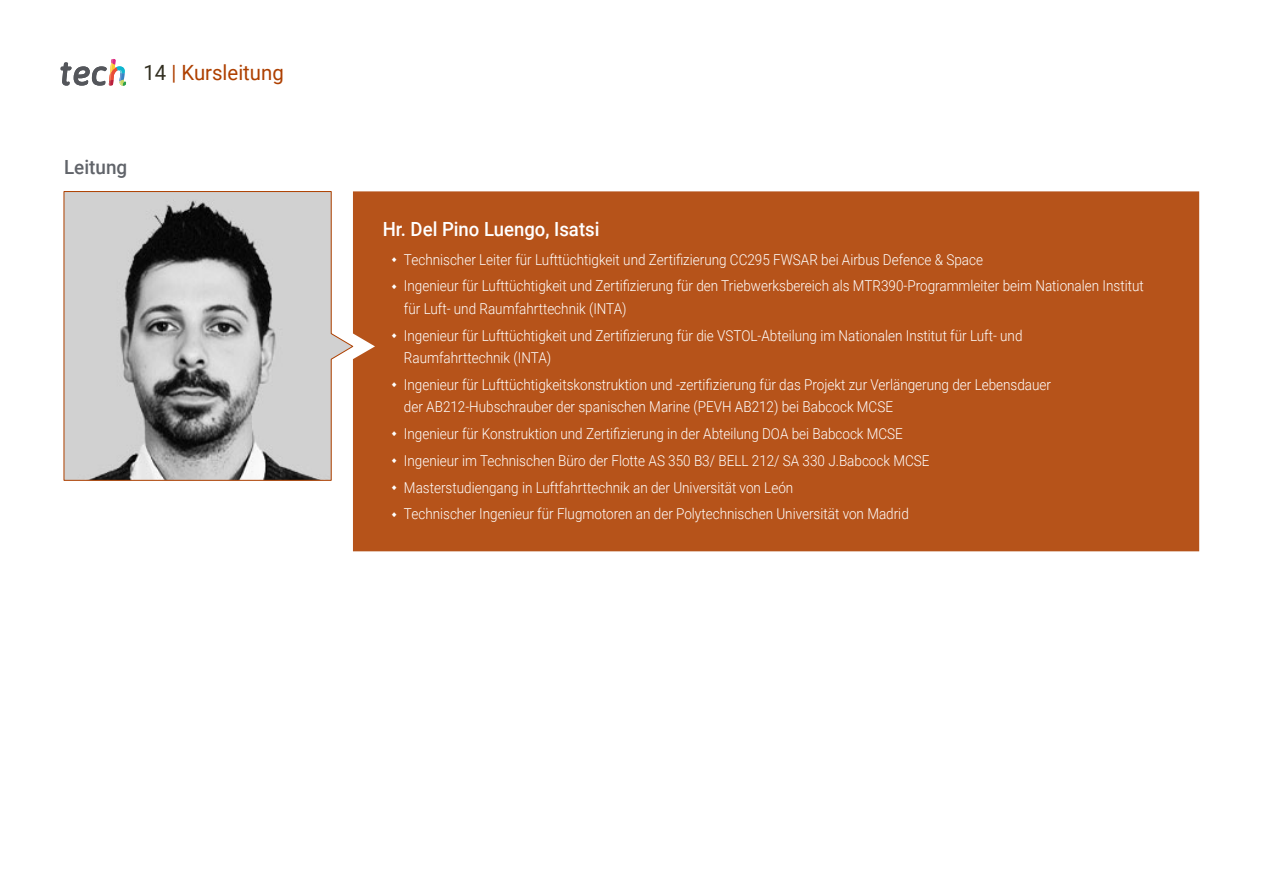
<style>
.page{position:relative;width:1263px;height:893px;background:#fff}
.page>*{position:absolute;margin:0;border:0;box-sizing:border-box;transform-origin:0 0}
.t1{font:21px "Roboto";color:#ae4000}
.t2{font:500 19.5px "Roboto";color:#fff;scale:.95 1}
.t3{font:500 19.5px "Roboto";color:#61646a}
.t4{font:300 15px/26.7px "Roboto";color:#fff;scale:.9 1}
.s1{color:#312e20}
</style>
<div class="page">
<div style="left:353px;top:191px;width:846px;height:360px;background:#b6531a"></div>
<svg style="left:64px;top:191px;width:289px;height:290px;background:#b2b1b0"></svg>
<svg style="left:61px;top:59px;width:65px;height:27px"></svg>
<svg style="left:392px;top:257px;width:5px;height:5px"></svg>
<svg style="left:392px;top:284px;width:5px;height:5px"></svg>
<svg style="left:392px;top:333px;width:5px;height:5px"></svg>
<svg style="left:392px;top:382px;width:5px;height:5px"></svg>
<svg style="left:392px;top:431px;width:5px;height:5px"></svg>
<svg style="left:392px;top:458px;width:5px;height:5px"></svg>
<svg style="left:392px;top:485px;width:5px;height:5px"></svg>
<svg style="left:392px;top:512px;width:5px;height:5px"></svg>
<h1 class="t1" style="left:144px;top:57px;width:142px"><span class="s1">14</span> | Kursleitung</h1>
<h2 class="t3" style="left:64px;top:154px;width:65px">Leitung</h2>
<h2 class="t2" style="left:383px;top:215px;width:230px">Hr. Del Pino Luengo, Isatsi</h2>
<p class="t4" style="left:404px;top:245px;width:823px">Technischer Leiter für Lufttüchtigkeit und Zertifizierung CC295 FWSAR bei Airbus Defence &amp; Space<br>Ingenieur für Lufttüchtigkeit und Zertifizierung für den Triebwerksbereich als MTR390-Programmleiter beim Nationalen Institut</p>
<p class="t4" style="left:404px;top:295px;width:689px">für Luft- und Raumfahrttechnik (INTA)<br>Ingenieur für Lufttüchtigkeit und Zertifizierung für die VSTOL-Abteilung im Nationalen Institut für Luft- und</p>
<p class="t4" style="left:404px;top:344px;width:720px">Raumfahrttechnik (INTA)<br>Ingenieur für Lufttüchtigkeitskonstruktion und -zertifizierung für das Projekt zur Verlängerung der Lebensdauer</p>
<p class="t4" style="left:404px;top:393px;width:585px">der AB212-Hubschrauber der spanischen Marine (PEVH AB212) bei Babcock MCSE Ingenieur für Konstruktion und Zertifizierung in der Abteilung DOA bei Babcock MCSE Ingenieur im Technischen Büro der Flotte AS 350 B3/ BELL 212/ SA 330 J.Babcock MCSE Masterstudiengang in Luftfahrttechnik an der Universität von León<br>Technischer Ingenieur für Flugmotoren an der Polytechnischen Universität von Madrid</p>
</div>
